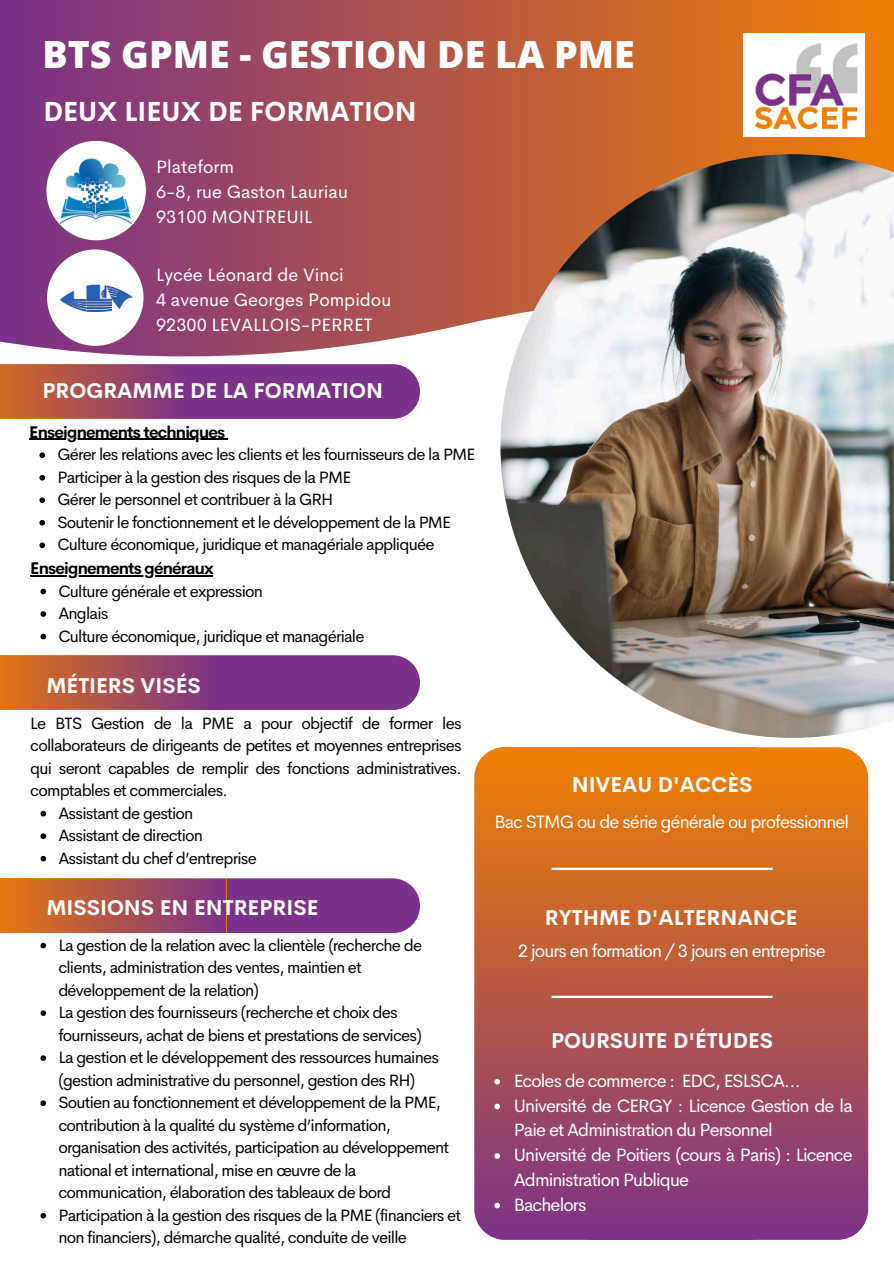
<style>
.page{position:relative;width:894px;height:1264px;background:#fff}
.page>*{position:absolute;margin:0;border:0;box-sizing:border-box;transform-origin:0 0}
.t1{font:800 37.5px "Open Sans";color:#fff}
.t2{font:700 27px "Cerebri Sans";color:#fff}
.t3{font:700 21px "Cerebri Sans";color:#fff}
.t4{font:18px/24.8px "Cerebri Sans";letter-spacing:-.05em;color:#fff}
.t5{font:18px/24.8px "Cerebri Sans";color:#fff}
.t6{font:16.5px/22.5px "Cerebri Sans";letter-spacing:-.05em;color:#000}
.t7{font:700 16.5px "Cerebri Sans";letter-spacing:-.05em;color:#000}
</style>
<div class="page">
<div style="left:13px;top:0;width:880px;height:572px;background:linear-gradient(to right,#7b3288,#ed7e03)"></div>
<svg style="left:0;top:170px;width:854px;height:582px"></svg>
<div style="left:46px;top:141px;width:100px;height:99px;background:#fff;border-radius:50%"></div>
<div style="left:743px;top:34px;width:121px;height:103px;background:#fff"></div>
<img style="left:754px;top:43px;width:104px;height:87px">
<div style="left:474px;top:747px;width:306px;height:492px;background:linear-gradient(to bottom,#f08001,#7c3387);border-radius:31px"></div>
<div style="left:562px;top:747px;width:306px;height:492px;background:linear-gradient(to bottom,#f08001,#7c3387);border-radius:31px"></div>
<img style="left:500px;top:154px;width:393px;height:584px">
<div style="left:0;top:655px;width:420px;height:55px;background:#7b3289"></div>
<div style="left:0;top:655px;width:215px;height:54px;background:linear-gradient(to right,#de7415,#7c3287)"></div>
<div style="left:0;top:878px;width:420px;height:55px;background:#7b3289"></div>
<div style="left:0;top:878px;width:226px;height:54px;background:linear-gradient(to right,#e3770f,#7c3386)"></div>
<div style="left:0;top:364px;width:420px;height:55px;background:#7b3289"></div>
<div style="left:0;top:364px;width:186px;height:54px;background:linear-gradient(to right,#d16b24,#7c3387)"></div>
<hr style="left:551px;top:867px;width:221px;height:3px;background:#fff">
<hr style="left:551px;top:995px;width:221px;height:3px;background:#fff">
<img style="left:59px;top:159px;width:74px;height:64px">
<div style="left:47px;top:249px;width:96px;height:97px;background:#fff;border-radius:50%"></div>
<img style="left:59px;top:284px;width:73px;height:27px">
<hr style="left:29px;top:439px;width:195px;height:1px;background:#000">
<svg style="left:39px;top:452px;width:6px;height:6px"></svg>
<svg style="left:39px;top:475px;width:6px;height:5px"></svg>
<svg style="left:39px;top:497px;width:6px;height:6px"></svg>
<svg style="left:39px;top:520px;width:6px;height:5px"></svg>
<svg style="left:39px;top:542px;width:6px;height:6px"></svg>
<hr style="left:30px;top:575px;width:183px;height:1px;background:#000">
<svg style="left:40px;top:588px;width:6px;height:6px"></svg>
<svg style="left:40px;top:611px;width:6px;height:6px"></svg>
<svg style="left:40px;top:633px;width:6px;height:6px"></svg>
<svg style="left:494px;top:1078px;width:6px;height:6px"></svg>
<svg style="left:494px;top:1103px;width:6px;height:6px"></svg>
<svg style="left:494px;top:1153px;width:6px;height:5px"></svg>
<svg style="left:494px;top:1202px;width:6px;height:6px"></svg>
<svg style="left:40px;top:810px;width:6px;height:6px"></svg>
<svg style="left:40px;top:833px;width:6px;height:6px"></svg>
<svg style="left:40px;top:855px;width:6px;height:6px"></svg>
<svg style="left:40px;top:942px;width:6px;height:6px"></svg>
<svg style="left:40px;top:1010px;width:6px;height:5px"></svg>
<svg style="left:40px;top:1055px;width:6px;height:5px"></svg>
<svg style="left:40px;top:1100px;width:6px;height:5px"></svg>
<svg style="left:40px;top:1212px;width:6px;height:6px"></svg>
<h1 class="t1" style="left:42px;top:26px;width:593px">BTS GPME - GESTION DE LA PME</h1>
<h2 class="t2" style="left:43px;top:90px;width:374px">DEUX LIEUX DE FORMATION</h2>
<p class="t5" style="left:156px;top:153px;width:193px">Plateform<br>6-8, rue Gaston Lauriau<br>93100 MONTREUIL</p>
<p class="t5" style="left:156px;top:261px;width:237px">Lycée Léonard de Vinci<br>4 avenue Georges Pompidou<br>92300 LEVALLOIS-PERRET</p>
<p class="t3" style="left:42px;top:373px;width:342px">PROGRAMME DE LA FORMATION</p>
<p class="t7" style="left:29px;top:419px;width:197px">Enseignements techniques</p>
<p class="t6" style="left:57px;top:442px;width:419px">Gérer les relations avec les clients et les fournisseurs de la PME Participer à la gestion des risques de la PME<br>Gérer le personnel et contribuer à la GRH<br>Soutenir le fonctionnement et le développement de la PME Culture économique, juridique et managériale appliquée</p>
<p class="t7" style="left:30px;top:555px;width:185px">Enseignements généraux</p>
<p class="t6" style="left:58px;top:578px;width:307px">Culture générale et expression<br>Anglais<br>Culture économique, juridique et managériale</p>
<p class="t3" style="left:46px;top:668px;width:156px">MÉTIERS VISÉS</p>
<p class="t6" style="left:30px;top:710px;width:432px">Le BTS Gestion de la PME a pour objectif de former les</p>
<p class="t6" style="left:30px;top:732px;width:432px">collaborateurs de dirigeants de petites et moyennes entreprises</p>
<p class="t6" style="left:30px;top:755px;width:433px">qui seront capables de remplir des fonctions administratives.</p>
<p class="t6" style="left:30px;top:777px;width:199px">comptables et commerciales.</p>
<p class="t6" style="left:58px;top:800px;width:136px">Assistant de gestion</p>
<p class="t6" style="left:58px;top:822px;width:146px">Assistant de direction</p>
<p class="t6" style="left:58px;top:845px;width:200px">Assistant du chef d’entreprise</p>
<p class="t3" style="left:46px;top:890px;width:273px">MISSIONS EN ENTREPRISE</p>
<p class="t6" style="left:58px;top:932px;width:404px">La gestion de la relation avec la clientèle (recherche de clients, administration des ventes, maintien et développement de la relation)<br>La gestion des fournisseurs (recherche et choix des fournisseurs, achat de biens et prestations de services)<br>La gestion et le développement des ressources humaines (gestion administrative du personnel, gestion des RH)<br>Soutien au fonctionnement et développement de la PME, contribution à la qualité du système d’information, organisation des activités, participation au développement national et international, mise en œuvre de la communication, élaboration des tableaux de bord Participation à la gestion des risques de la PME (financiers et non financiers), démarche qualité, conduite de veille</p>
<p class="t3" style="left:571px;top:767px;width:182px">NIVEAU D'ACCÈS</p>
<p class="t4" style="left:494px;top:807px;width:356px">Bac STMG ou de série générale ou professionnel</p>
<p class="t3" style="left:544px;top:900px;width:254px">RYTHME D'ALTERNANCE</p>
<p class="t4" style="left:518px;top:936px;width:309px">2 jours en formation / 3 jours en entreprise</p>
<p class="t3" style="left:551px;top:1023px;width:223px">POURSUITE D'ÉTUDES</p>
<p class="t4" style="left:513px;top:1066px;width:340px">Ecoles de commerce : EDC, ESLSCA…<br>Université de CERGY : Licence Gestion de la<br>Paie et Administration du Personnel<br>Université de Poitiers (cours à Paris) : Licence<br>Administration Publique<br>Bachelors</p>
</div>
